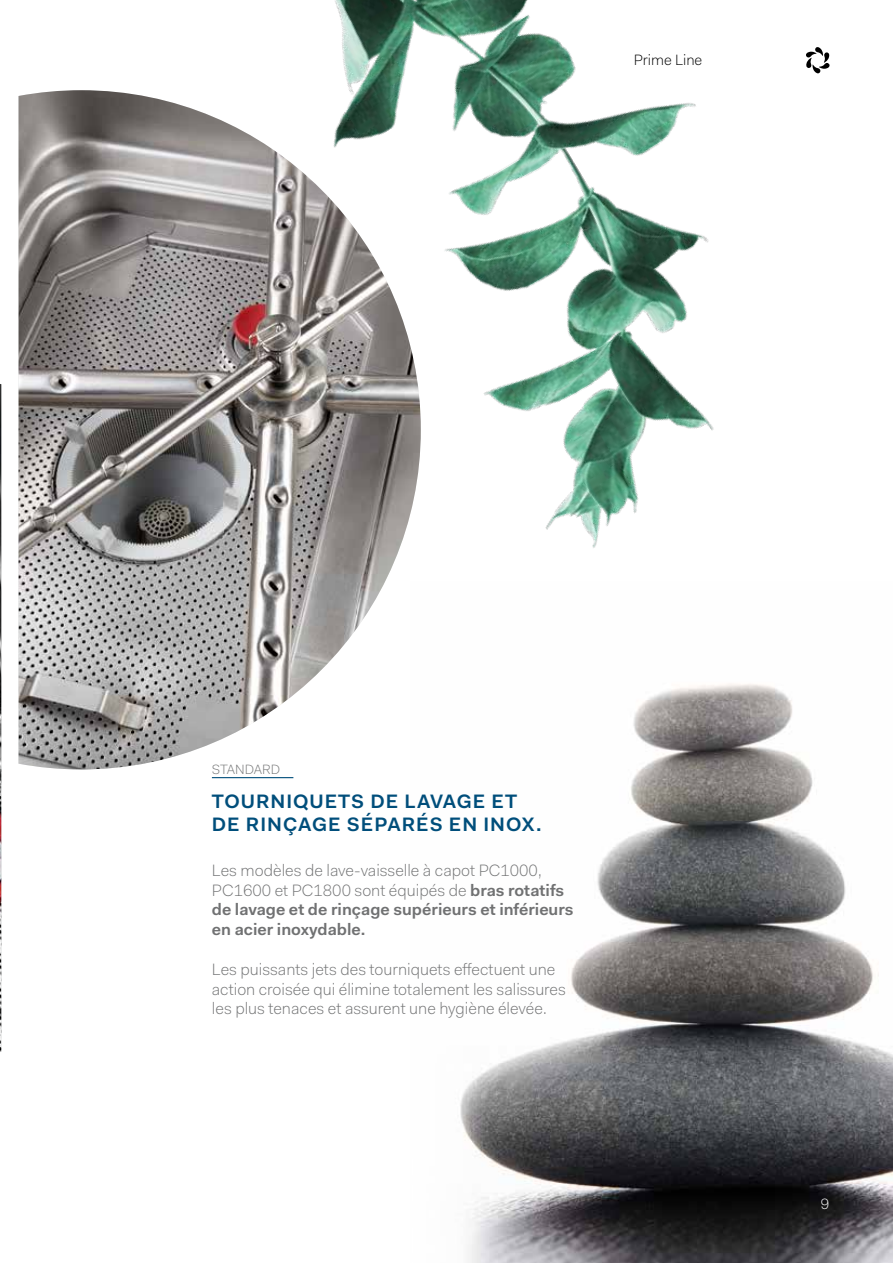
<style>
.page{position:relative;width:893px;height:1263px;background:#fff}
.page>*{position:absolute;margin:0;border:0;box-sizing:border-box;transform-origin:0 0}
.t1{font:600 19.5px/23.4px "Fakt Pro";letter-spacing:.05em;color:#004e7b}
.t2{font:600 16.5px/19.8px "Fakt Pro";color:#707172}
.t3{font:300 16.5px/19.8px "Fakt Pro";color:#707172}
.t4{font:300 15px "Fakt Pro";color:#000}
.t5{font:300 15px "Fakt Pro";color:#fff}
.t6{font:300 13.5px "Fakt Pro";color:#707172}
.s1{font-weight:300}
</style>
<div class="page">
<img style="left:460px;top:684px;width:433px;height:579px">
<img style="left:19px;top:90px;width:368px;height:679px">
<img style="left:0;top:384px;width:1px;height:668px">
<img style="left:252px;top:0;width:567px;height:578px">
<hr style="left:212px;top:777px;width:81px;height:1px;background:#004e7b">
<svg style="left:806px;top:47px;width:24px;height:26px"></svg>
<p class="t4" style="left:634px;top:50px;width:70px">Prime Line</p>
<p class="t6" style="left:212px;top:760px;width:70px">STANDARD</p>
<p class="t1" style="left:212px;top:789px;width:331px">TOURNIQUETS DE LAVAGE ET<br>DE RINÇAGE SÉPARÉS EN INOX.</p>
<p class="t2" style="left:212px;top:860px;width:363px"><span class="s1">Les modèles de lave-vaisselle à capot PC1000, PC1600 et PC1800 sont équipés de</span> bras rotatifs de lavage et de rinçage supérieurs et inférieurs en acier inoxydable.</p>
<p class="t3" style="left:212px;top:959px;width:356px">Les puissants jets des tourniquets effectuent une action croisée qui élimine totalement les salissures les plus tenaces et assurent une hygiène élevée.</p>
<p class="t5" style="left:821px;top:1194px;width:10px">9</p>
</div>
